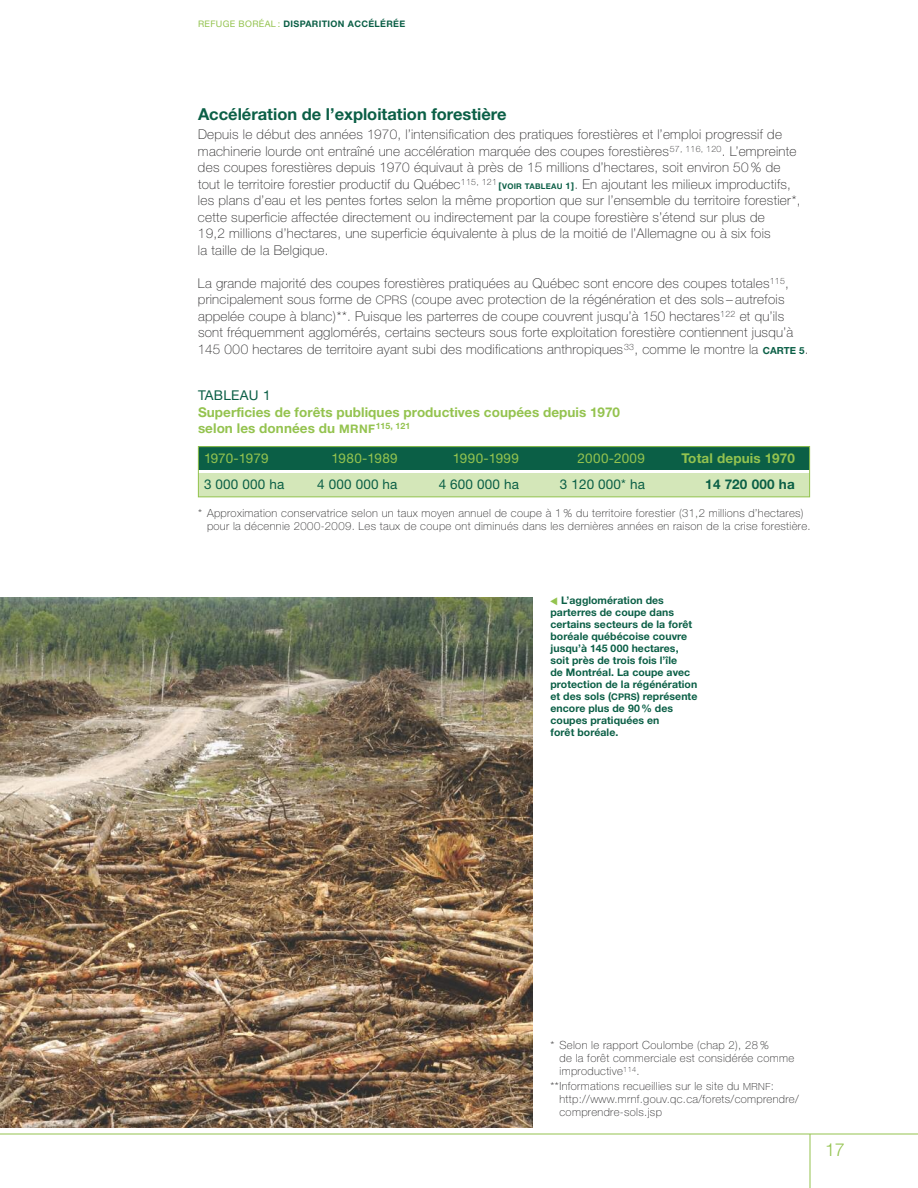
<style>
.page{position:relative;width:918px;height:1188px;background:#fff}
.page>*{position:absolute;margin:0;border:0;box-sizing:border-box;transform-origin:0 0}
.t1{font:300 18px "Helvetica Neue";color:#94c34f}
.t2{font:700 16.5px "Helvetica Neue";color:#0b5f46}
.t3{font:100 13.5px/16.5px "Helvetica Neue";letter-spacing:.02em;color:#272627}
.t4{font:700 13.5px/16.5px "Helvetica Neue";letter-spacing:.005em;color:#94c34f}
.t5{font:13.5px "Helvetica Neue";letter-spacing:.01em;color:#0b5f46}
.t6{font:13.5px "Helvetica Neue";letter-spacing:.02em;color:#94c34f}
.t7{font:700 13.5px "Helvetica Neue";letter-spacing:.02em;color:#0b5f46}
.t8{font:13.5px "Helvetica Neue";letter-spacing:-.005em;color:#94c34f}
.t9{font:100 11.25px/13.2px "Helvetica Neue";letter-spacing:.03em;color:#272627}
.t10{font:700 10.5px/12px "Helvetica Neue";letter-spacing:.005em;color:#0b5f46}
.t11{font:700 9px "Helvetica Neue";letter-spacing:.04em;color:#0b5f46}
.s1{font-weight:400;color:#94c34f}
.s2{font-weight:700;font-size:9px;color:#0b5f46}
.s3{font-weight:700;font-size:7.8px;color:#0b5f46}
.s4{font-size:11.7px}
.s5{font-weight:700;font-size:9.75px;color:#0b5f46}
.s6{font-size:9.15px}
.s7{font-size:9.75px}
</style>
<div class="page">
<hr style="left:0;top:1134px;width:918px;height:1px;background:#94c34f">
<hr style="left:810px;top:1134px;width:1px;height:54px;background:#94c34f">
<img style="left:0;top:597px;width:532px;height:531px">
<div style="left:198px;top:446px;width:612px;height:24px;background:#0b5f46"></div>
<div style="left:198px;top:473px;width:612px;height:24px;background:#d4e7b9"></div>
<div style="left:198px;top:446px;width:612px;height:51px;border:1px solid #94c34f"></div>
<p class="t11" style="left:198px;top:21px;width:209px"><span class="s1">REFUGE BORÉAL :</span> DISPARITION ACCÉLÉRÉE</p>
<p class="t2" style="left:198px;top:108px;width:310px">Accélération de l’exploitation forestière</p>
<p class="t3" style="left:198px;top:127px;width:604px">Depuis le début des années 1970, l’intensification des pratiques forestières et l’emploi progressif de machinerie lourde ont entraîné une accélération marquée des coupes forestières<sup>57,</sup> <sup>116,</sup> <sup>120</sup>. L’empreinte des coupes forestières depuis 1970 équivaut à près de 15 millions d’hectares, soit environ 50 % de tout le territoire forestier productif du Québec<sup>115,</sup> <sup>121</sup> <span class="s2">[</span><span class="s3">VOIR TABLEAU</span> <span class="s2">1]</span>. En ajoutant les milieux improductifs, les plans d’eau et les pentes fortes selon la même proportion que sur l’ensemble du territoire forestier*, cette superficie affectée directement ou indirectement par la coupe forestière s’étend sur plus de<br>19,2 millions d’hectares, une superficie équivalente à plus de la moitié de l’Allemagne ou à six fois<br>la taille de la Belgique.</p>
<p class="t3" style="left:198px;top:276px;width:612px">La grande majorité des coupes forestières pratiquées au Québec sont encore des coupes totales<sup>115</sup>, principalement sous forme de <span class="s4">CPRS</span> (coupe avec protection de la régénération et des sols – autrefois appelée coupe à blanc)**. Puisque les parterres de coupe couvrent jusqu’à 150 hectares<sup>122</sup> et qu’ils sont fréquemment agglomérés, certains secteurs sous forte exploitation forestière contiennent jusqu’à 145 000 hectares de territoire ayant subi des modifications anthropiques<sup>33</sup>, comme le montre la <span class="s5">CARTE 5</span>.</p>
<p class="t5" style="left:198px;top:391px;width:74px">TABLEAU 1</p>
<p class="t4" style="left:198px;top:405px;width:424px">Superficies de forêts publiques productives coupées depuis 1970 selon les données du <span class="s4">MRNF</span><sup>115,</sup> <sup>121</sup></p>
<p class="t8" style="left:204px;top:454px;width:66px">1970-1979</p>
<p class="t6" style="left:332px;top:454px;width:67px">1980-1989</p>
<p class="t6" style="left:453px;top:454px;width:68px">1990-1999</p>
<p class="t6" style="left:577px;top:454px;width:69px">2000-2009</p>
<p class="t4" style="left:681px;top:452px;width:115px">Total depuis 1970</p>
<p class="t5" style="left:204px;top:479px;width:82px">3 000 000 ha</p>
<p class="t5" style="left:317px;top:479px;width:82px">4 000 000 ha</p>
<p class="t5" style="left:439px;top:479px;width:82px">4 600 000 ha</p>
<p class="t5" style="left:560px;top:479px;width:87px">3 120 000* ha</p>
<p class="t7" style="left:705px;top:479px;width:91px">14 720 000 ha</p>
<p class="t9" style="left:207px;top:508px;width:605px;text-indent:-9px">* Approximation conservatrice selon un taux moyen annuel de coupe à 1 % du territoire forestier (31,2 millions d’hectares) pour la décennie 2000-2009. Les taux de coupe ont diminués dans les dernières années en raison de la crise forestière.</p>
<p class="t10" style="left:550px;top:596px;width:148px;text-indent:11px">L’agglomération des parterres de coupe dans certains secteurs de la forêt boréale québécoise couvre jusqu’à 145 000 hectares, soit près de trois fois l’île<br>de Montréal. La coupe avec protection de la régénération et des sols (<span class="s6">CPRS</span>) représente encore plus de 90% des coupes pratiquées en<br>forêt boréale.</p>
<p class="t9" style="left:560px;top:1039px;width:236px;text-indent:-9px">* Selon le rapport Coulombe (chap 2), 28 %<br>de la forêt commerciale est considérée comme improductive<sup>114</sup>.</p>
<p class="t9" style="left:560px;top:1080px;width:241px;text-indent:-9px">**Informations recueillies sur le site du <span class="s7">MRNF</span>: http://www.mrnf.gouv.qc.ca/forets/comprendre/ comprendre-sols.jsp</p>
<h1 class="t1" style="left:825px;top:1143px;width:21px">17</h1>
</div>
